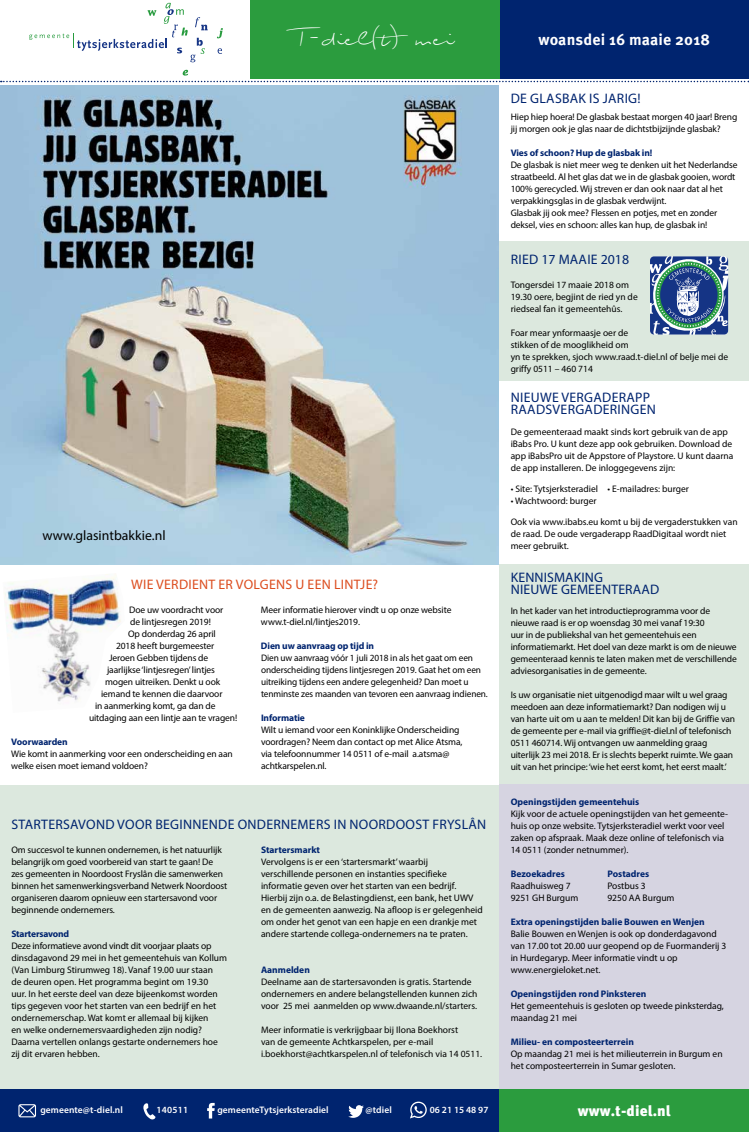
<style>
.page{position:relative;width:749px;height:1132px;background:#fff}
.page>*{position:absolute;margin:0;border:0;box-sizing:border-box;transform-origin:0 0}
.t1{font:30px "Biloxi Script";letter-spacing:.01em;color:#fff}
.t2{font:700 15.8px "Meta Pro";letter-spacing:.01em;color:#fff}
.t3{font:900 14.9px "Meta Pro";letter-spacing:.01em;color:#fff}
.t4{font:13.8px/12px "Myriad Pro";letter-spacing:.02em;color:#00246f}
.t5{font:13.8px "Myriad Pro";letter-spacing:.02em;color:#dc4d1f}
.t6{font:13.8px "Myriad Pro";color:#000}
.t7{font:9.5px/12px "Myriad Pro";letter-spacing:-.005em;color:#000}
.t8{font:700 9.5px "Myriad Pro";color:#00246f}
.t9{font:600 9.5px "Myriad Pro";letter-spacing:.01em;color:#fff}
.t10{font:700 9.5px "Myriad Pro";letter-spacing:-.02em;color:#00246f}
.t11{font:9.4px/12px "Myriad Pro";letter-spacing:-.01em;color:#000}
</style>
<div class="page">
<div style="left:0;top:784px;width:499px;height:305px;background:#dce8de"></div>
<div style="left:499px;top:783px;width:249px;height:306px;background:#d6d4e1"></div>
<div style="left:499px;top:0;width:249px;height:78px;background:#00246f"></div>
<svg style="left:217px;top:28px;width:6px;height:10px"></svg>
<svg style="left:217px;top:48px;width:5px;height:6px"></svg>
<svg style="left:29px;top:3px;width:179px;height:59px"></svg>
<div style="left:249px;top:0;width:250px;height:78px;background:#2b9c3e"></div>
<svg style="left:1px;top:70px;width:748px;height:12px"></svg>
<div style="left:0;top:1089px;width:499px;height:42px;background:#00246f"></div>
<div style="left:499px;top:1089px;width:249px;height:42px;background:#2b9c3e"></div>
<svg style="left:18px;top:1104px;width:18px;height:12px"></svg>
<svg style="left:207px;top:1102px;width:8px;height:16px"></svg>
<svg style="left:143px;top:1103px;width:12px;height:15px"></svg>
<svg style="left:348px;top:1105px;width:16px;height:12px"></svg>
<svg style="left:410px;top:1101px;width:16px;height:16px"></svg>
<img style="left:0;top:85px;width:499px;height:479px">
<img style="left:0;top:270px;width:498px;height:294px">
<div style="left:499px;top:241px;width:249px;height:140px;background:#dce8de"></div>
<div style="left:499px;top:564px;width:249px;height:219px;background:#dce8de"></div>
<svg style="left:650px;top:256px;width:78px;height:78px;background:#56789c"></svg>
<img style="left:4px;top:574px;width:117px;height:128px">
<h1 class="t1" style="left:296px;top:20px;width:157px">T-diel(t) mei</h1>
<h2 class="t2" style="left:538px;top:27px;width:173px">woansdei 16 maaie 2018</h2>
<h3 class="t4" style="left:510px;top:92px;width:131px">DE GLASBAK IS JARIG!</h3>
<p class="t7" style="left:510px;top:111px;width:228px">Hiep hiep hoera! De glasbak bestaat morgen 40 jaar! Breng jij morgen ook je glas naar de dichtstbijzijnde glasbak?</p>
<p class="t8" style="left:510px;top:147px;width:143px">Vies of schoon? Hup de glasbak in!</p>
<p class="t7" style="left:510px;top:159px;width:228px">De glasbak is niet meer weg te denken uit het Nederlandse straatbeeld. Al het glas dat we in de glasbak gooien, wordt 100% gerecycled. Wij streven er dan ook naar dat al het verpakkingsglas in de glasbak verdwijnt.<br>Glasbak jij ook mee? Flessen en potjes, met en zonder deksel, vies en schoon: alles kan hup, de glasbak in!</p>
<h3 class="t6" style="left:42px;top:527px;width:125px">www.glasintbakkie.nl</h3>
<h3 class="t4" style="left:510px;top:253px;width:120px">RIED 17 MAAIE 2018</h3>
<p class="t7" style="left:510px;top:279px;width:128px">Tongersdei 17 maaie 2018 om<br>19.30 oere, begjint de ried yn de riedseal fan it gemeentehûs.</p>
<p class="t7" style="left:510px;top:327px;width:219px">Foar mear ynformaasje oer de<br>stikken of de mooglikheid om<br>yn te sprekken, sjoch www.raad.t-diel.nl of belje mei de griffy 0511 – 460 714</p>
<h3 class="t4" style="left:510px;top:391px;width:146px">NIEUWE VERGADERAPP<br>RAADSVERGADERINGEN</h3>
<p class="t7" style="left:510px;top:425px;width:224px">De gemeenteraad maakt sinds kort gebruik van de app iBabs Pro. U kunt deze app ook gebruiken. Download de app iBabsPro uit de Appstore of Playstore. U kunt daarna de app installeren. De inloggegevens zijn:</p>
<p class="t7" style="left:510px;top:482px;width:180px">• Site: Tytsjerksteradiel • E-mailadres: burger</p>
<p class="t7" style="left:510px;top:494px;width:87px">• Wachtwoord: burger</p>
<p class="t7" style="left:510px;top:515px;width:228px">Ook via www.ibabs.eu komt u bij de vergaderstukken van de raad. De oude vergaderapp RaadDigitaal wordt niet meer gebruikt.</p>
<h3 class="t5" style="left:131px;top:575px;width:248px">WIE VERDIENT ER VOLGENS U EEN LINTJE?</h3>
<h3 class="t4" style="left:510px;top:571px;width:150px">KENNISMAKING<br>NIEUWE GEMEENTERAAD</h3>
<p class="t7" style="left:510px;top:604px;width:228px">In het kader van het introductieprogramma voor de nieuwe raad is er op woensdag 30 mei vanaf 19:30<br>uur in de publiekshal van het gemeentehuis een informatiemarkt. Het doel van deze markt is om de nieuwe gemeenteraad kennis te laten maken met de verschillende adviesorganisaties in de gemeente.</p>
<p class="t7" style="left:510px;top:688px;width:226px">Is uw organisatie niet uitgenodigd maar wilt u wel graag meedoen aan deze informatiemarkt? Dan nodigen wij u van harte uit om u aan te melden! Dit kan bij de Griffie van de gemeente per e-mail via griffie@t-diel.nl of telefonisch 0511 460714. Wij ontvangen uw aanmelding graag uiterlijk 23 mei 2018. Er is slechts beperkt ruimte. We gaan uit van het principe: ‘wie het eerst komt, het eerst maalt.’</p>
<p class="t7" style="left:261px;top:603px;width:192px">Meer informatie hierover vindt u op onze website www.t-diel.nl/lintjes2019.</p>
<p class="t8" style="left:261px;top:639px;width:115px">Dien uw aanvraag op tijd in</p>
<p class="t11" style="left:261px;top:651px;width:228px">Dien uw aanvraag vóór 1 juli 2018 in als het gaat om een onderscheiding tijdens lintjesregen 2019. Gaat het om een uitreiking tijdens een andere gelegenheid? Dan moet u tenminste zes maanden van tevoren een aanvraag indienen.</p>
<p class="t8" style="left:261px;top:711px;width:45px">Informatie</p>
<p class="t7" style="left:261px;top:723px;width:203px">Wilt u iemand voor een Koninklijke Onderscheiding voordragen? Neem dan contact op met Alice Atsma, via telefoonnummer 14 0511 of e-mail a.atsma@ achtkarspelen.nl.</p>
<p class="t7" style="left:129px;top:603px;width:96px">Doe uw voordracht voor</p>
<p class="t7" style="left:130px;top:615px;width:82px">de lintjesregen 2019!</p>
<p class="t7" style="left:128px;top:627px;width:89px">Op donderdag 26 april</p>
<p class="t7" style="left:116px;top:639px;width:100px">2018 heeft burgemeester</p>
<p class="t7" style="left:109px;top:651px;width:101px">Jeroen Gebben tijdens de</p>
<p class="t7" style="left:107px;top:663px;width:109px">jaarlijkse ‘lintjesregen’ lintjes</p>
<p class="t7" style="left:105px;top:675px;width:117px">mogen uitreiken. Denkt u ook</p>
<p class="t7" style="left:101px;top:687px;width:123px">iemand te kennen die daarvoor</p>
<p class="t7" style="left:95px;top:699px;width:122px">in aanmerking komt, ga dan de</p>
<p class="t7" style="left:89px;top:711px;width:150px">uitdaging aan een lintje aan te vragen!</p>
<p class="t8" style="left:11px;top:735px;width:58px">Voorwaarden</p>
<p class="t7" style="left:11px;top:747px;width:223px">Wie komt in aanmerking voor een onderscheiding en aan welke eisen moet iemand voldoen?</p>
<h3 class="t4" style="left:11px;top:817px;width:476px">STARTERSAVOND VOOR BEGINNENDE ONDERNEMERS IN NOORDOOST FRYSLÂN</h3>
<p class="t7" style="left:11px;top:843px;width:217px">Om succesvol te kunnen ondernemen, is het natuurlijk belangrijk om goed voorbereid van start te gaan! De zes gemeenten in Noordoost Fryslân die samenwerken binnen het samenwerkingsverband Netwerk Noordoost organiseren daarom opnieuw een startersavond voor beginnende ondernemers.</p>
<p class="t10" style="left:11px;top:927px;width:59px">Startersavond</p>
<p class="t7" style="left:11px;top:939px;width:217px">Deze informatieve avond vindt dit voorjaar plaats op dinsdagavond 29 mei in het gemeentehuis van Kollum (Van Limburg Stirumweg 18). Vanaf 19.00 uur staan<br>de deuren open. Het programma begint om 19.30<br>uur. In het eerste deel van deze bijeenkomst worden tips gegeven voor het starten van een bedrijf en het ondernemerschap. Wat komt er allemaal bij kijken<br>en welke ondernemersvaardigheden zijn nodig?<br>Daarna vertellen onlangs gestarte ondernemers hoe zij dit ervaren hebben.</p>
<p class="t8" style="left:261px;top:843px;width:60px">Startersmarkt</p>
<p class="t7" style="left:261px;top:855px;width:223px">Vervolgens is er een ‘startersmarkt’ waarbij verschillende personen en instanties specifieke informatie geven over het starten van een bedrijf.<br>Hierbij zijn o.a. de Belastingdienst, een bank, het UWV en de gemeenten aanwezig. Na afloop is er gelegenheid om onder het genot van een hapje en een drankje met andere startende collega-ondernemers na te praten.</p>
<p class="t8" style="left:261px;top:963px;width:50px">Aanmelden</p>
<p class="t7" style="left:261px;top:975px;width:218px">Deelname aan de startersavonden is gratis. Startende ondernemers en andere belangstellenden kunnen zich voor 25 mei aanmelden op www.dwaande.nl/starters.</p>
<p class="t7" style="left:261px;top:1023px;width:223px">Meer informatie is verkrijgbaar bij Ilona Boekhorst<br>van de gemeente Achtkarspelen, per e-mail i.boekhorst@achtkarspelen.nl of telefonisch via 14 0511.</p>
<p class="t9" style="left:40px;top:1103px;width:84px">gemeente@t-diel.nl</p>
<p class="t9" style="left:156px;top:1103px;width:33px">140511</p>
<p class="t9" style="left:217px;top:1103px;width:113px">gemeenteTytsjerksteradiel</p>
<p class="t9" style="left:365px;top:1103px;width:28px">@tdiel</p>
<p class="t9" style="left:429px;top:1103px;width:60px">06 21 15 48 97</p>
<p class="t8" style="left:510px;top:795px;width:130px">Openingstijden gemeentehuis</p>
<p class="t7" style="left:510px;top:807px;width:219px">Kijk voor de actuele openingstijden van het gemeente&shy;huis op onze website. Tytsjerksteradiel werkt voor veel zaken op afspraak. Maak deze online of telefonisch via 14 0511 (zonder netnummer).</p>
<p class="t8" style="left:510px;top:867px;width:56px">Bezoekadres</p>
<p class="t8" style="left:607px;top:867px;width:43px">Postadres</p>
<p class="t7" style="left:510px;top:879px;width:62px">Raadhuisweg 7</p>
<p class="t7" style="left:607px;top:879px;width:40px">Postbus 3</p>
<p class="t7" style="left:510px;top:891px;width:69px">9251 GH Burgum</p>
<p class="t7" style="left:607px;top:891px;width:69px">9250 AA Burgum</p>
<p class="t8" style="left:510px;top:915px;width:196px">Extra openingstijden balie Bouwen en Wenjen</p>
<p class="t7" style="left:510px;top:927px;width:217px">Balie Bouwen en Wenjen is ook op donderdagavond van 17.00 tot 20.00 uur geopend op de Fuormanderij 3 in Hurdegaryp. Meer informatie vindt u op www.energieloket.net.</p>
<p class="t8" style="left:510px;top:987px;width:137px">Openingstijden rond Pinksteren</p>
<p class="t7" style="left:510px;top:999px;width:215px">Het gemeentehuis is gesloten op tweede pinksterdag, maandag 21 mei</p>
<p class="t8" style="left:510px;top:1035px;width:125px">Milieu- en composteerterrein</p>
<p class="t7" style="left:510px;top:1047px;width:213px">Op maandag 21 mei is het milieuterrein in Burgum en het composteerterrein in Sumar gesloten.</p>
<h3 class="t3" style="left:577px;top:1098px;width:94px">www.t-diel.nl</h3>
</div>
